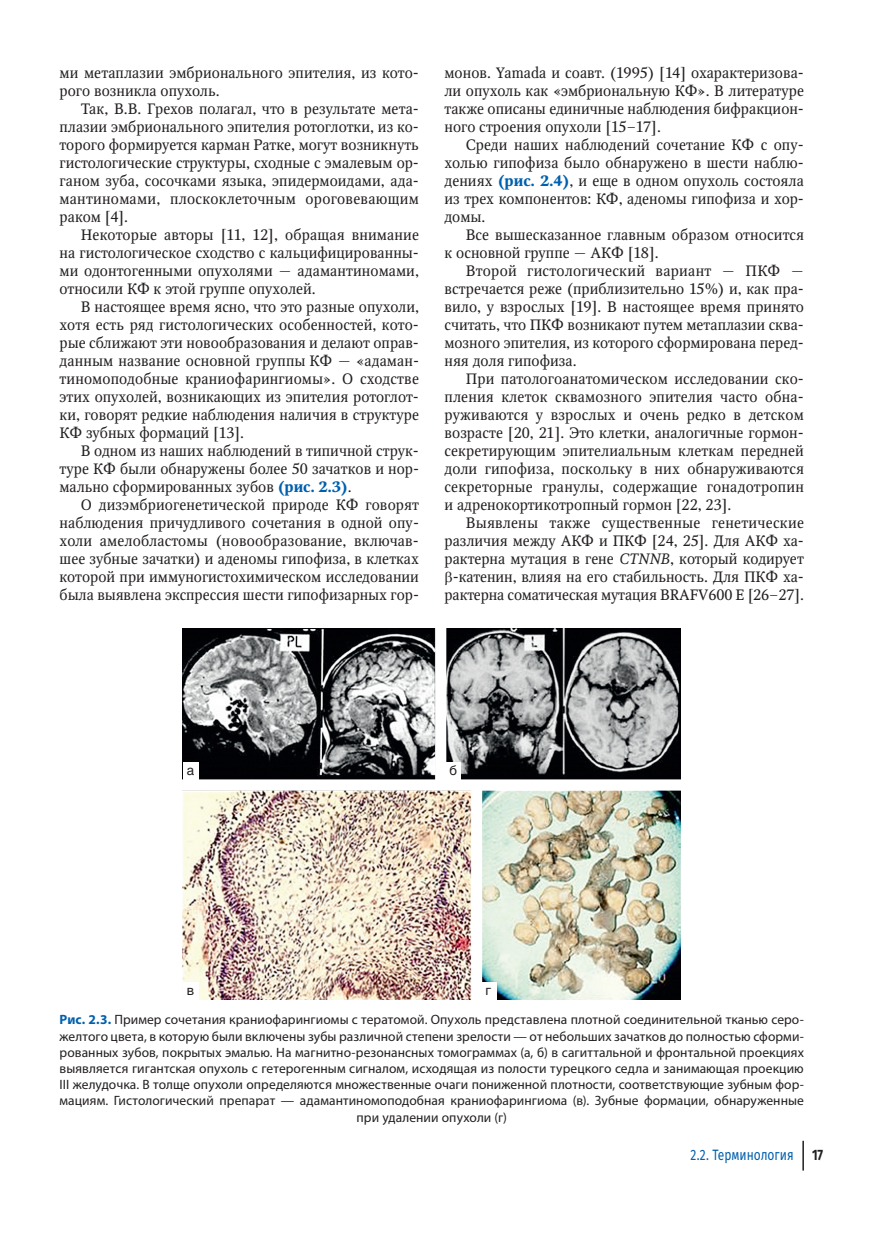
<style>
.page{position:relative;width:872px;height:1234px;background:#fff}
.page>*{position:absolute;margin:0;border:0;box-sizing:border-box;transform-origin:0 0}
.t1{font:15px/18px "Octava C";color:#231f20;text-align:justify}
.t2{font:15px "Fira Sans";color:#0160ae;scale:.8 1}
.t3{font:13.5px/16.2px "Myriad Pro";letter-spacing:.005em;color:#231f20;text-align:center}
.t4{font:13.5px "Helios";color:#231f20}
.s1{font-weight:700;color:#0160ae}
.s2{font-style:italic}
.s3{font-weight:700;color:#231f20}
</style>
<div class="page">
<hr style="left:802px;top:1140px;width:2px;height:30px;background:#231f20">
<img style="left:183px;top:628px;width:497px;height:371px">
<div style="left:183px;top:762px;width:15px;height:17px;background:#fff"></div>
<div style="left:183px;top:981px;width:15px;height:18px;background:#fff"></div>
<div style="left:481px;top:981px;width:16px;height:18px;background:#fff"></div>
<div style="left:445px;top:762px;width:16px;height:18px;background:#fff"></div>
<p class="t1" style="left:60px;top:64px;width:361px">ми метаплазии эмбрионального эпителия, из кото&shy;рого возникла опухоль.</p>
<p class="t1" style="left:60px;top:100px;width:361px;text-indent:21px">Так, В.В. Грехов полагал, что в результате мета&shy;плазии эмбрионального эпителия ротоглотки, из ко&shy;торого формируется карман Ратке, могут возникнуть гистологические структуры, сходные с эмалевым ор&shy;ганом зуба, сосочками языка, эпидермоидами, ада&shy;мантиномами, плоскоклеточным ороговевающим раком [4].</p>
<p class="t1" style="left:60px;top:226px;width:361px;text-indent:21px">Некоторые авторы [11, 12], обращая внимание на гистологическое сходство с кальцифицированны&shy;ми одонтогенными опухолями — адамантиномами, относили КФ к этой группе опухолей.</p>
<p class="t1" style="left:60px;top:298px;width:361px;text-indent:21px">В настоящее время ясно, что это разные опухоли, хотя есть ряд гистологических особенностей, кото&shy;рые сближают эти новообразования и делают оправ&shy;данным название основной группы КФ — «адаман&shy;тиномоподобные краниофарингиомы». О сходстве этих опухолей, возникающих из эпителия ротоглот&shy;ки, говорят редкие наблюдения наличия в структуре КФ зубных формаций [13].</p>
<p class="t1" style="left:60px;top:442px;width:361px;text-indent:21px">В одном из наших наблюдений в типичной струк&shy;туре КФ были обнаружены более 50 зачатков и нор&shy;мально сформированных зубов <span class="s1">(рис. 2.3)</span>.</p>
<p class="t1" style="left:60px;top:496px;width:361px;text-indent:21px">О дизэмбриогенетической природе КФ говорят наблюдения причудливого сочетания в одной опу&shy;холи амелобластомы (новообразование, включав&shy;шее зубные зачатки) и аденомы гипофиза, в клетках которой при иммуногистохимическом исследовании была выявлена экспрессия шести гипофизарных гор-</p>
<p class="t1" style="left:444px;top:64px;width:361px">монов. Yamada и соавт. (1995) [14] охарактеризова&shy;ли опухоль как «эмбриональную КФ». В литературе также описаны единичные наблюдения бифракцион&shy;ного строения опухоли [15–17].</p>
<p class="t1" style="left:444px;top:136px;width:361px;text-indent:21px">Среди наших наблюдений сочетание КФ с опу&shy;холью гипофиза было обнаружено в шести наблю&shy;дениях <span class="s1">(рис. 2.4)</span>, и еще в одном опухоль состояла из трех компонентов: КФ, аденомы гипофиза и хор&shy;домы.</p>
<p class="t1" style="left:444px;top:226px;width:361px;text-indent:21px">Все вышесказанное главным образом относится к основной группе — АКФ [18].</p>
<p class="t1" style="left:444px;top:262px;width:361px;text-indent:21px">Второй гистологический вариант — ПКФ — встречается реже (приблизительно 15%) и, как пра&shy;вило, у взрослых [19]. В настоящее время принято считать, что ПКФ возникают путем метаплазии сква&shy;мозного эпителия, из которого сформирована перед&shy;няя доля гипофиза.</p>
<p class="t1" style="left:444px;top:370px;width:361px;text-indent:21px">При патологоанатомическом исследовании ско&shy;пления клеток сквамозного эпителия часто обна&shy;руживаются у взрослых и очень редко в детском возрасте [20, 21]. Это клетки, аналогичные гормон&shy;секретирующим эпителиальным клеткам передней доли гипофиза, поскольку в них обнаруживаются секреторные гранулы, содержащие гонадотропин и адренокортикотропный гормон [22, 23].</p>
<p class="t1" style="left:444px;top:514px;width:361px;text-align:right">Выявлены также существенные генетические различия между АКФ и ПКФ [24, 25]. Для АКФ ха&shy;рактерна мутация в гене <span class="s2">CTNNB</span>, который кодирует -катенин, влияя на его стабильность. Для ПКФ ха&shy;рактерна соматическая мутация BRAFV600 E [26–27].</p>
<p class="t4" style="left:187px;top:762px;width:9px">а</p>
<p class="t4" style="left:449px;top:762px;width:9px">б</p>
<p class="t4" style="left:187px;top:982px;width:9px">в</p>
<p class="t4" style="left:485px;top:982px;width:7px">г</p>
<p class="t3" style="left:60px;top:1011px;width:746px"><span class="s1">Рис. 2.3.</span> Пример сочетания краниофарингиомы с тератомой. Опухоль представлена плотной соединительной тканью серо&shy;желтого цвета, в которую были включены зубы различной степени зрелости — от небольших зачатков до полностью сформи&shy;рованных зубов, покрытых эмалью. На магнитно-резонансных томограммах (а, б) в сагиттальной и фронтальной проекциях выявляется гигантская опухоль с гетерогенным сигналом, исходящая из полости турецкого седла и занимающая проекцию III желудочка. В толще опухоли определяются множественные очаги пониженной плотности, соответствующие зубным фор&shy;мациям. Гистологический препарат — адамантиномоподобная краниофарингиома (в). Зубные формации, обнаруженные при удалении опухоли (г)</p>
<p class="t2" style="left:690px;top:1143px;width:167px">2.2. Терминология <span class="s3">17</span></p>
</div>
